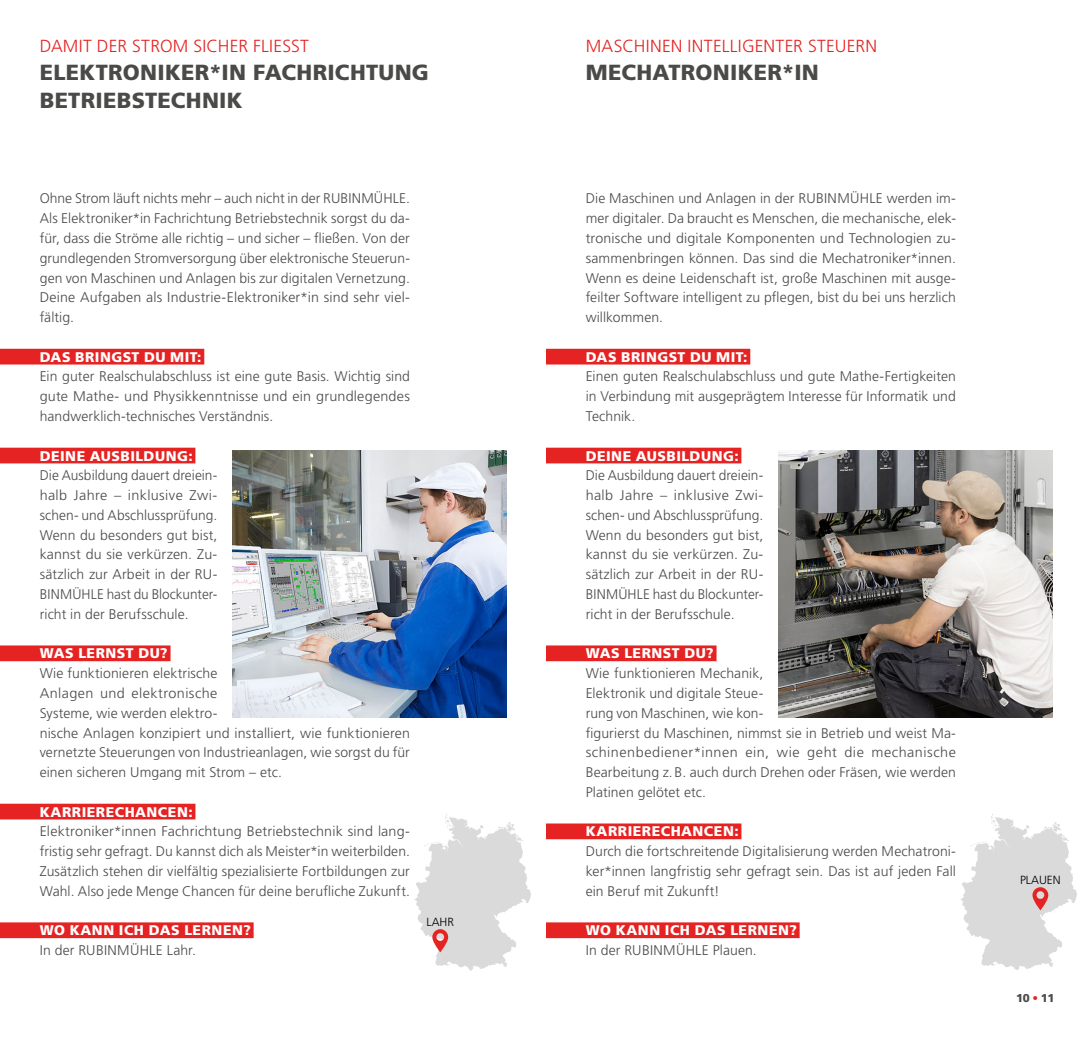
<style>
.page{position:relative;width:1092px;height:1042px;background:#fff}
.page>*{position:absolute;margin:0;border:0;box-sizing:border-box;transform-origin:0 0}
.t1{font:900 21.88px/28px "Frutiger LT Std";letter-spacing:.01em;color:#4a4a49}
.t2{font:300 17.5px "Frutiger LT Std";letter-spacing:.015em;color:#e52322}
.t3{font:300 14px/19.8px "Frutiger LT Std";letter-spacing:.01em;color:#4a4a49;text-align:justify}
.t4{font:900 14px "Frutiger LT Std";letter-spacing:.035em;color:#fff}
.t5{font:300 11.72px "Frutiger LT Std";color:#000}
.t6{font:900 11.38px "Frutiger LT Std";color:#4a4a49}
.s1{font-weight:700;color:#e52322}
</style>
<div class="page">
<svg style="left:414px;top:814px;width:117px;height:157px"></svg>
<div style="left:0;top:349px;width:204px;height:15px;background:#e52322"></div>
<div style="left:0;top:448px;width:195px;height:15px;background:#e52322"></div>
<div style="left:0;top:645px;width:170px;height:16px;background:#e52322"></div>
<div style="left:0;top:804px;width:195px;height:15px;background:#e52322"></div>
<div style="left:0;top:922px;width:253px;height:16px;background:#e52322"></div>
<svg style="left:960px;top:814px;width:116px;height:155px"></svg>
<div style="left:546px;top:349px;width:204px;height:15px;background:#e52322"></div>
<div style="left:546px;top:448px;width:195px;height:15px;background:#e52322"></div>
<div style="left:546px;top:645px;width:170px;height:16px;background:#e52322"></div>
<div style="left:546px;top:823px;width:195px;height:16px;background:#e52322"></div>
<div style="left:546px;top:922px;width:253px;height:16px;background:#e52322"></div>
<img style="left:778px;top:451px;width:274px;height:267px">
<img style="left:232px;top:451px;width:274px;height:267px">
<p class="t2" style="left:40px;top:36px;width:270px">DAMIT DER STROM SICHER FLIESST</p>
<h1 class="t1" style="left:40px;top:58px;width:391px">ELEKTRONIKER*IN FACHRICHTUNG<br>BETRIEBSTECHNIK</h1>
<p class="t3" style="left:40px;top:189px;width:372px">Ohne Strom läuft nichts mehr – auch nicht in der RUBINMÜHLE.<br>Als Elektroniker*in Fachrichtung Betriebstechnik sorgst du da&shy;für, dass die Ströme alle richtig – und sicher – fließen. Von der grundlegenden Stromversorgung über elektronische Steuerun&shy;gen von Maschinen und Anlagen bis zur digitalen Vernetzung.<br>Deine Aufgaben als Industrie-Elektroniker*in sind sehr viel&shy;fältig.</p>
<p class="t4" style="left:40px;top:348px;width:163px">DAS BRINGST DU MIT:</p>
<p class="t3" style="left:40px;top:367px;width:372px">Ein guter Realschulabschluss ist eine gute Basis. Wichtig sind gute Mathe- und Physikkenntnisse und ein grundlegendes handwerklich-technisches Verständnis.</p>
<p class="t4" style="left:40px;top:447px;width:154px">DEINE AUSBILDUNG:</p>
<p class="t3" style="left:40px;top:466px;width:179px">Die Ausbildung dauert dreiein&shy;halb Jahre – inklusive Zwi&shy;schen- und Abschlussprüfung.<br>Wenn du besonders gut bist, kannst du sie verkürzen. Zu&shy;sätzlich zur Arbeit in der RU-BINMÜHLE hast du Blockunter&shy;richt in der Berufsschule.</p>
<p class="t4" style="left:40px;top:645px;width:129px">WAS LERNST DU?</p>
<p class="t3" style="left:40px;top:663px;width:372px;text-align:left">Wie funktionieren elektrische<br>Anlagen und elektronische<br>Systeme, wie werden elektro-<br>nische Anlagen konzipiert und installiert, wie funktionieren vernetzte Steuerungen von Industrieanlagen, wie sorgst du für einen sicheren Umgang mit Strom – etc.</p>
<p class="t4" style="left:40px;top:803px;width:154px">KARRIERECHANCEN:</p>
<p class="t3" style="left:40px;top:822px;width:372px">Elektroniker*innen Fachrichtung Betriebstechnik sind lang&shy;fristig sehr gefragt. Du kannst dich als Meister*in weiterbilden.<br>Zusätzlich stehen dir vielfältig spezialisierte Fortbildungen zur Wahl. Also jede Menge Chancen für deine berufliche Zukunft.</p>
<p class="t4" style="left:40px;top:922px;width:213px">WO KANN ICH DAS LERNEN?</p>
<p class="t3" style="left:40px;top:940px;width:158px">In der RUBINMÜHLE Lahr.</p>
<p class="t5" style="left:426px;top:915px;width:29px">LAHR</p>
<p class="t2" style="left:585px;top:36px;width:293px">MASCHINEN INTELLIGENTER STEUERN</p>
<h1 class="t1" style="left:585px;top:58px;width:235px">MECHATRONIKER*IN</h1>
<p class="t3" style="left:585px;top:189px;width:372px">Die Maschinen und Anlagen in der RUBINMÜHLE werden im&shy;mer digitaler. Da braucht es Menschen, die mechanische, elek&shy;tronische und digitale Komponenten und Technologien zu&shy;sammenbringen können. Das sind die Mechatroniker*innen.<br>Wenn es deine Leidenschaft ist, große Maschinen mit ausge&shy;feilter Software intelligent zu pflegen, bist du bei uns herzlich willkommen.</p>
<p class="t4" style="left:585px;top:348px;width:163px">DAS BRINGST DU MIT:</p>
<p class="t3" style="left:585px;top:367px;width:372px">Einen guten Realschulabschluss und gute Mathe-Fertigkeiten in Verbindung mit ausgeprägtem Interesse für Informatik und Technik.</p>
<p class="t4" style="left:585px;top:447px;width:154px">DEINE AUSBILDUNG:</p>
<p class="t3" style="left:585px;top:466px;width:179px">Die Ausbildung dauert dreiein&shy;halb Jahre – inklusive Zwi&shy;schen- und Abschlussprüfung.<br>Wenn du besonders gut bist, kannst du sie verkürzen. Zu&shy;sätzlich zur Arbeit in der RU-BINMÜHLE hast du Blockunter&shy;richt in der Berufsschule.</p>
<p class="t4" style="left:585px;top:645px;width:129px">WAS LERNST DU?</p>
<p class="t3" style="left:585px;top:663px;width:372px;text-align:left">Wie funktionieren Mechanik,<br>Elektronik und digitale Steue-<br>rung von Maschinen, wie kon-<br>figurierst du Maschinen, nimmst sie in Betrieb und weist Ma&shy;schinenbediener*innen ein, wie geht die mechanische Bearbeitung z.B. auch durch Drehen oder Fräsen, wie werden Platinen gelötet etc.</p>
<p class="t4" style="left:585px;top:823px;width:154px">KARRIERECHANCEN:</p>
<p class="t3" style="left:585px;top:841px;width:372px">Durch die fortschreitende Digitalisierung werden Mechatroni&shy;ker*innen langfristig sehr gefragt sein. Das ist auf jeden Fall ein Beruf mit Zukunft!</p>
<p class="t4" style="left:585px;top:922px;width:213px">WO KANN ICH DAS LERNEN?</p>
<p class="t3" style="left:585px;top:940px;width:172px">In der RUBINMÜHLE Plauen.</p>
<p class="t5" style="left:1019px;top:873px;width:42px">PLAUEN</p>
<p class="t6" style="left:1015px;top:991px;width:40px">10 <span class="s1">•</span> 11</p>
</div>
